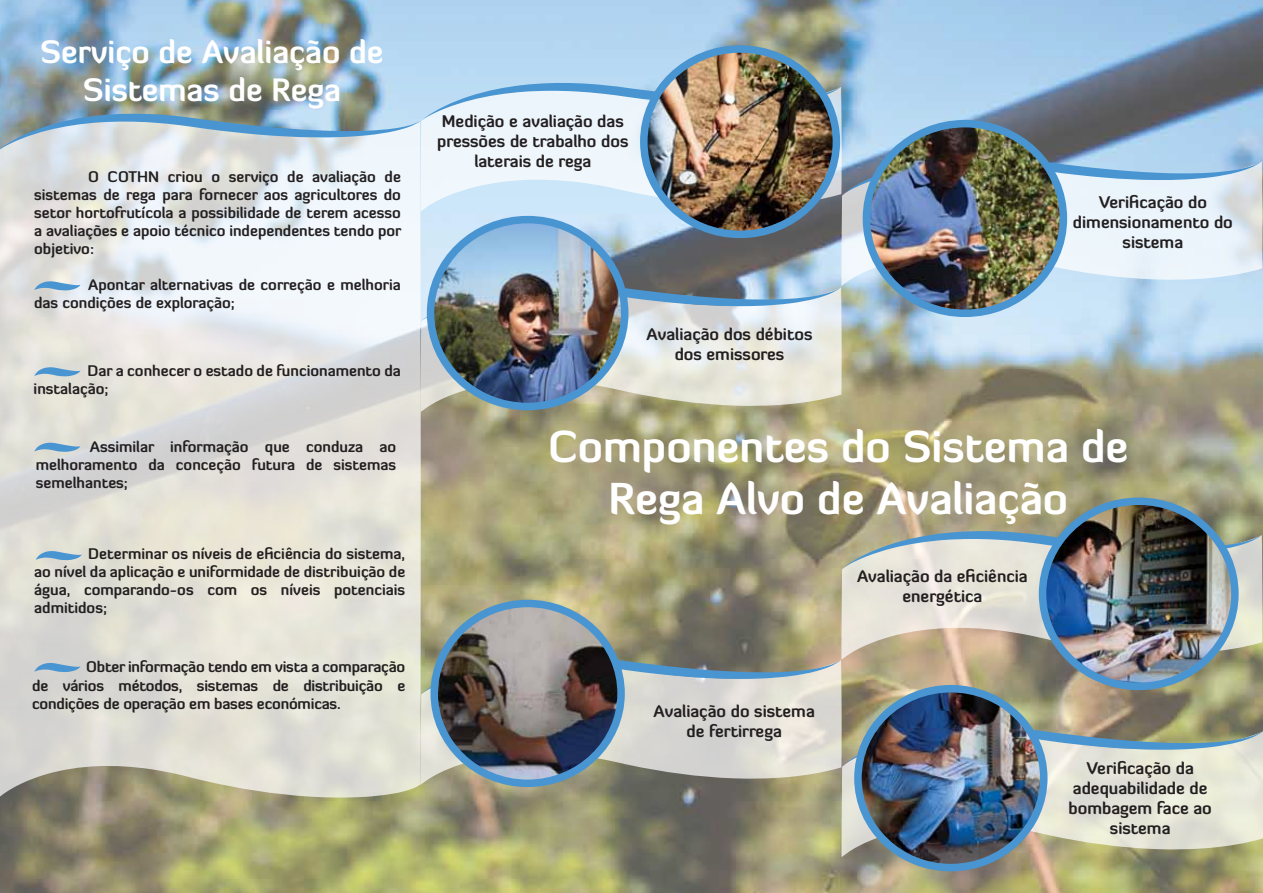
<style>
.page{position:relative;width:1263px;height:893px;background:#fff}
.page>*{position:absolute;margin:0;border:0;box-sizing:border-box;transform-origin:0 0}
.t1{font:700 43.5px/52.2px "Diavlo";color:#fff;text-align:center}
.t2{font:700 31.5px/37.8px "Diavlo";color:#fff;text-align:center}
.t3{font:700 16.5px/19.8px "Diavlo";color:#231f20;text-align:center}
.t4{font:700 15px/18px "Diavlo";color:#231f20;text-align:justify}
</style>
<div class="page">
<img style="left:0;top:0;width:1263px;height:893px">
<svg style="left:0;top:194px;width:421px;height:609px;background:#e0dfd9"></svg>
<svg style="left:841px;top:534px;width:421px;height:126px;background:#d9d2c3"></svg>
<svg style="left:843px;top:529px;width:419px;height:39px;background:#c0c8c2"></svg>
<img style="left:1042px;top:503px;width:193px;height:183px">
<div style="left:1039px;top:497px;width:199px;height:193px;border:8px solid #4995d1;border-radius:50%"></div>
<svg style="left:34px;top:281px;width:46px;height:10px"></svg>
<svg style="left:34px;top:443px;width:46px;height:9px"></svg>
<svg style="left:36px;top:551px;width:46px;height:9px"></svg>
<svg style="left:34px;top:663px;width:46px;height:9px"></svg>
<svg style="left:34px;top:367px;width:46px;height:10px"></svg>
<svg style="left:420px;top:659px;width:422px;height:126px;background:#d0cec6"></svg>
<svg style="left:422px;top:654px;width:419px;height:39px;background:#a3aca9"></svg>
<img style="left:434px;top:603px;width:187px;height:180px">
<div style="left:430px;top:600px;width:195px;height:187px;border:8px solid #4995d1;border-radius:50%"></div>
<svg style="left:420px;top:286px;width:422px;height:126px;background:#dbdbd0"></svg>
<svg style="left:422px;top:281px;width:419px;height:40px;background:#a8bbca"></svg>
<svg style="left:841px;top:194px;width:421px;height:92px;background:#e3edf5"></svg>
<img style="left:866px;top:194px;width:197px;height:119px">
<div style="left:863px;top:120px;width:204px;height:197px;border:8px solid #4995d1;border-radius:50%"></div>
<svg style="left:420px;top:194px;width:422px;height:17px;background:#cbe4f5"></svg>
<img style="left:0;top:81px;width:1262px;height:113px">
<img style="left:644px;top:49px;width:192px;height:185px">
<div style="left:640px;top:45px;width:200px;height:193px;border:8px solid #4995d1;border-radius:50%"></div>
<svg style="left:841px;top:730px;width:422px;height:127px;background:#dcdbc9"></svg>
<svg style="left:844px;top:725px;width:419px;height:39px;background:#aeb7ac"></svg>
<img style="left:858px;top:689px;width:186px;height:179px">
<div style="left:854px;top:685px;width:193px;height:186px;border:8px solid #4995d1;border-radius:50%"></div>
<img style="left:431px;top:220px;width:194px;height:186px">
<div style="left:427px;top:216px;width:201px;height:194px;border:8px solid #4995d1;border-radius:50%"></div>
<h2 class="t2" style="left:41px;top:32px;width:344px">Serviço de Avaliação de<br>Sistemas de Rega</h2>
<p class="t4" style="left:34px;top:167px;width:369px;text-indent:54px">O COTHN criou o serviço de avaliação de sistemas de rega para fornecer aos agricultores do setor hortofrutícola a possibilidade de terem acesso a avaliações e apoio técnico independentes tendo por objetivo:</p>
<p class="t4" style="left:34px;top:275px;width:368px;text-indent:54px">Apontar alternativas de correção e melhoria das condições de exploração;</p>
<p class="t4" style="left:34px;top:361px;width:369px;text-indent:54px">Dar a conhecer o estado de funcionamento da instalação;</p>
<p class="t4" style="left:36px;top:438px;width:362px;text-indent:54px">Assimilar informação que conduza ao melhoramento da conceção futura de sistemas semelhantes;</p>
<p class="t4" style="left:34px;top:544px;width:373px;text-indent:54px">Determinar os níveis de eficiência do sistema, ao nível da aplicação e uniformidade de distribuição de água, comparando-os com os níveis potenciais admitidos;</p>
<p class="t4" style="left:32px;top:658px;width:375px;text-indent:54px">Obter informação tendo em vista a comparação de vários métodos, sistemas de distribuição e condições de operação em bases económicas.</p>
<p class="t3" style="left:437px;top:111px;width:193px">Medição e avaliação das pressões de trabalho dos laterais de rega</p>
<p class="t3" style="left:647px;top:324px;width:167px">Avaliação dos débitos dos emissores</p>
<p class="t3" style="left:1073px;top:192px;width:161px">Verificação do dimensionamento do sistema</p>
<h1 class="t1" style="left:548px;top:419px;width:582px">Componentes do Sistema de<br>Rega Alvo de Avaliação</h1>
<p class="t3" style="left:653px;top:701px;width:163px">Avaliação do sistema de fertirrega</p>
<p class="t3" style="left:857px;top:566px;width:172px">Avaliação da eficiência energética</p>
<p class="t3" style="left:1068px;top:758px;width:145px">Verificação da adequabilidade de bombagem face ao sistema</p>
</div>
